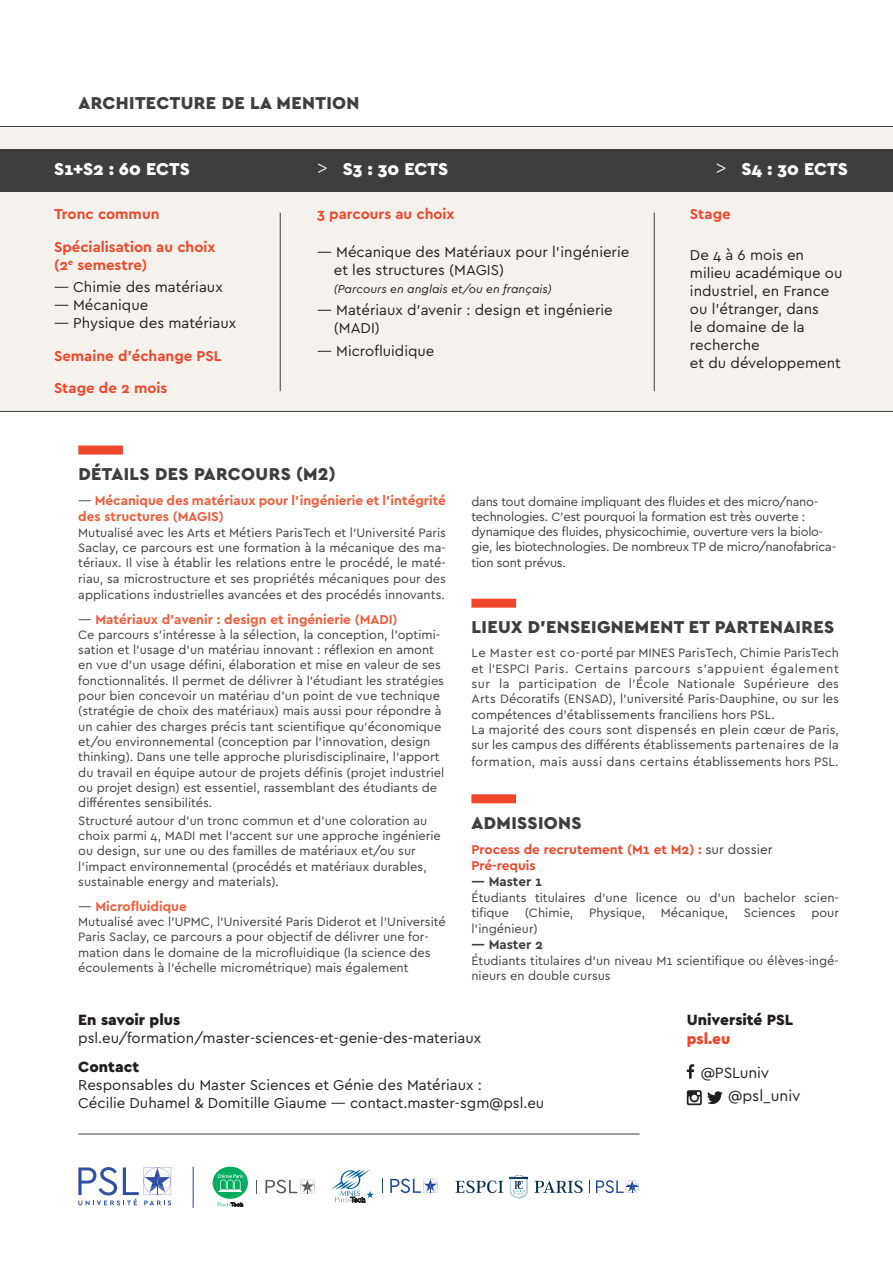
<style>
.page{position:relative;width:893px;height:1263px;background:#fff}
.page>*{position:absolute;margin:0;border:0;box-sizing:border-box;transform-origin:0 0}
.t1{font:900 18px "Cera PRO";letter-spacing:.02em;color:#3e3e3f}
.t2{font:900 18px "Cera PRO";color:#fff}
.t3{font:18px "Myriad Pro";color:#fff}
.t4{font:900 15.6px "Cera PRO";color:#231f20}
.t5{font:15.6px "Cera PRO";letter-spacing:-.01em;color:#231f20}
.t6{font:900 15.6px "Cera PRO";color:#ef472b}
.t7{font:15px/18px "Cera PRO";color:#231f20}
.t8{font:700 15px "Cera PRO";color:#ef472b}
.t9{font:700 13.5px/16.2px "Cera PRO";color:#f15b39}
.t10{font:700 13.5px "Cera PRO";color:#ef472b}
.t11{font:700 13.5px "Cera PRO";color:#3e3e3f}
.t12{font:12.75px/15.3px "Cera PRO";color:#3e3e3f;text-align:justify}
.t13{font:12.75px/15.3px "Cera PRO";letter-spacing:-.02em;color:#3e3e3f}
.t14{font:italic 12px "Cera PRO";color:#231f20}
.s1{font-weight:400;color:#3e3e3f}
</style>
<div class="page">
<div style="left:0;top:126px;width:893px;height:284px;background:#f5f2ee"></div>
<div style="left:0;top:149px;width:893px;height:42px;background:#3e3e3f"></div>
<hr style="left:78px;top:1133px;width:562px;height:1px;background:#3e3e3f">
<hr style="left:0;top:411px;width:893px;height:1px;background:#3e3e3f">
<hr style="left:0;top:126px;width:893px;height:1px;background:#3e3e3f">
<div style="left:78px;top:445px;width:45px;height:9px;background:#ef472b"></div>
<div style="left:471px;top:599px;width:45px;height:9px;background:#ef472b"></div>
<div style="left:471px;top:794px;width:45px;height:9px;background:#ef472b"></div>
<hr style="left:280px;top:213px;width:1px;height:178px;background:#3e3e3f">
<hr style="left:654px;top:213px;width:1px;height:178px;background:#3e3e3f">
<hr style="left:193px;top:1167px;width:1px;height:41px;background:#1d449b">
<svg style="left:687px;top:1064px;width:7px;height:15px"></svg>
<svg style="left:687px;top:1090px;width:36px;height:15px"></svg>
<svg style="left:78px;top:1167px;width:93px;height:38px"></svg>
<svg style="left:382px;top:1178px;width:1px;height:15px"></svg>
<svg style="left:390px;top:1178px;width:48px;height:15px"></svg>
<svg style="left:331px;top:1169px;width:43px;height:33px"></svg>
<svg style="left:589px;top:1180px;width:1px;height:13px"></svg>
<svg style="left:596px;top:1180px;width:43px;height:13px"></svg>
<svg style="left:455px;top:1180px;width:48px;height:13px"></svg>
<svg style="left:534px;top:1180px;width:49px;height:13px"></svg>
<svg style="left:510px;top:1175px;width:18px;height:24px"></svg>
<svg style="left:265px;top:1180px;width:50px;height:13px"></svg>
<div style="left:213px;top:1167px;width:35px;height:32px;background:#00ad5e;border-radius:50%"></div>
<svg style="left:218px;top:1202px;width:25px;height:5px"></svg>
<svg style="left:218px;top:1174px;width:25px;height:18px"></svg>
<p class="t1" style="left:78px;top:91px;width:282px">ARCHITECTURE DE LA MENTION</p>
<p class="t2" style="left:54px;top:157px;width:137px">S1+S2 : 60 ECTS</p>
<p class="t2" style="left:741px;top:157px;width:108px">S4 : 30 ECTS</p>
<p class="t8" style="left:54px;top:204px;width:107px">Tronc commun</p>
<p class="t8" style="left:54px;top:237px;width:163px">Spécialisation au choix</p>
<p class="t8" style="left:54px;top:255px;width:95px">(2<sup>e</sup> semestre)</p>
<p class="t7" style="left:54px;top:277px;width:170px">— Chimie des matériaux</p>
<p class="t7" style="left:54px;top:295px;width:96px">— Mécanique</p>
<p class="t7" style="left:54px;top:313px;width:184px">— Physique des matériaux</p>
<p class="t8" style="left:54px;top:346px;width:169px">Semaine d’échange PSL</p>
<p class="t8" style="left:54px;top:378px;width:115px">Stage de 2 mois</p>
<p class="t3" style="left:317px;top:156px;width:12px">&gt;</p>
<p class="t2" style="left:343px;top:157px;width:107px">S3 : 30 ECTS</p>
<p class="t3" style="left:716px;top:156px;width:12px">&gt;</p>
<p class="t8" style="left:317px;top:204px;width:139px">3 parcours au choix</p>
<p class="t7" style="left:334px;top:242px;width:297px;text-indent:-17px">— Mécanique des Matériaux pour l’ingénierie et les structures (MAGIS)</p>
<p class="t14" style="left:334px;top:281px;width:220px">(Parcours en anglais et/ou en français)</p>
<p class="t7" style="left:334px;top:301px;width:280px;text-indent:-17px">— Matériaux d'avenir : design et ingénierie (MADI)</p>
<p class="t7" style="left:317px;top:341px;width:119px">— Microfluidique</p>
<p class="t8" style="left:690px;top:204px;width:42px">Stage</p>
<p class="t7" style="left:690px;top:245px;width:154px">De 4 à 6 mois en milieu académique ou industriel, en France ou l’étranger, dans<br>le domaine de la recherche</p>
<p class="t7" style="left:690px;top:353px;width:152px">et du développement</p>
<p class="t1" style="left:78px;top:462px;width:259px">DÉTAILS DES PARCOURS (M2)</p>
<p class="t9" style="left:78px;top:492px;width:369px"><span class="s1">—</span> Mécanique des matériaux pour l’ingénierie et l’intégrité des structures (MAGIS)</p>
<p class="t12" style="left:78px;top:524px;width:369px">Mutualisé avec les Arts et Métiers ParisTech et l’Université Paris Saclay, ce parcours est une formation à la mécanique des ma&shy;tériaux. Il vise à établir les relations entre le procédé, le maté&shy;riau, sa microstructure et ses propriétés mécaniques pour des applications industrielles avancées et des procédés innovants.</p>
<p class="t9" style="left:78px;top:610px;width:321px"><span class="s1">—</span> Matériaux d'avenir : design et ingénierie (MADI)</p>
<p class="t12" style="left:78px;top:626px;width:367px;text-align:left">Ce parcours s’intéresse à la sélection, la conception, l’optimi&shy;sation et l’usage d’un matériau innovant : réflexion en amont en vue d’un usage défini, élaboration et mise en valeur de ses fonctionnalités. Il permet de délivrer à l’étudiant les stratégies pour bien concevoir un matériau d’un point de vue technique (stratégie de choix des matériaux) mais aussi pour répondre à un cahier des charges précis tant scientifique qu’économique et/ou environnemental (conception par l’innovation, design thinking). Dans une telle approche plurisdisciplinaire, l’apport du travail en équipe autour de projets définis (projet industriel ou projet design) est essentiel, rassemblant des étudiants de différentes sensibilités.</p>
<p class="t12" style="left:78px;top:812px;width:364px;text-align:left">Structuré autour d’un tronc commun et d’une coloration au choix parmi 4, MADI met l’accent sur une approche ingénierie ou design, sur une ou des familles de matériaux et/ou sur l’impact environnemental (procédés et matériaux durables, sustainable energy and materials).</p>
<p class="t9" style="left:78px;top:897px;width:110px"><span class="s1">—</span> Microfluidique</p>
<p class="t12" style="left:78px;top:913px;width:369px;text-align:left">Mutualisé avec l’UPMC, l’Université Paris Diderot et l’Université Paris Saclay, ce parcours a pour objectif de délivrer une for&shy;mation dans le domaine de la microfluidique (la science des écoulements à l'échelle micrométrique) mais également</p>
<p class="t13" style="left:471px;top:493px;width:366px">dans tout domaine impliquant des fluides et des micro/nano&shy;technologies. C'est pourquoi la formation est très ouverte : dynamique des fluides, physicochimie, ouverture vers la biolo&shy;gie, les biotechnologies. De nombreux TP de micro/nanofabrica&shy;tion sont prévus.</p>
<p class="t1" style="left:472px;top:615px;width:364px">LIEUX D’ENSEIGNEMENT ET PARTENAIRES</p>
<p class="t12" style="left:471px;top:645px;width:369px">Le Master est co-porté par MINES ParisTech, Chimie ParisTech et l’ESPCI Paris. Certains parcours s’appuient également sur la participation de l’École Nationale Supérieure des Arts Décoratifs (ENSAD), l’université Paris-Dauphine, ou sur les compétences d’établissements franciliens hors PSL.</p>
<p class="t12" style="left:471px;top:721px;width:369px;line-height:15.8px">La majorité des cours sont dispensés en plein cœur de Paris, sur les campus des différents établissements partenaires de la formation, mais aussi dans certains établissements hors PSL.</p>
<p class="t1" style="left:472px;top:811px;width:111px">ADMISSIONS</p>
<p class="t10" style="left:471px;top:840px;width:303px">Process de recrutement (M1 et M2) : <span class="s1">sur dossier</span></p>
<p class="t10" style="left:471px;top:857px;width:66px">Pré-requis</p>
<p class="t11" style="left:471px;top:873px;width:72px">— Master 1</p>
<p class="t12" style="left:471px;top:889px;width:369px;line-height:15.8px">Étudiants titulaires d’une licence ou d’un bachelor scien&shy;tifique (Chimie, Physique, Mécanique, Sciences pour l’ingénieur)</p>
<p class="t11" style="left:471px;top:936px;width:73px">— Master 2</p>
<p class="t12" style="left:471px;top:952px;width:369px">Étudiants titulaires d’un niveau M1 scientifique ou élèves-ingé&shy;nieurs en double cursus</p>
<p class="t4" style="left:78px;top:1009px;width:103px">En savoir plus</p>
<p class="t7" style="left:78px;top:1028px;width:404px">psl.eu/formation/master-sciences-et-genie-des-materiaux</p>
<p class="t4" style="left:78px;top:1056px;width:62px">Contact</p>
<p class="t7" style="left:78px;top:1075px;width:405px">Responsables du Master Sciences et Génie des Matériaux :</p>
<p class="t7" style="left:78px;top:1093px;width:467px">Cécilie Duhamel &amp; Domitille Giaume — contact.master-sgm@psl.eu</p>
<p class="t4" style="left:687px;top:1009px;width:108px">Université PSL</p>
<p class="t6" style="left:687px;top:1028px;width:45px">psl.eu</p>
<p class="t5" style="left:701px;top:1062px;width:70px">@PSLuniv</p>
<p class="t5" style="left:728px;top:1085px;width:74px">@psl_univ</p>
</div>
